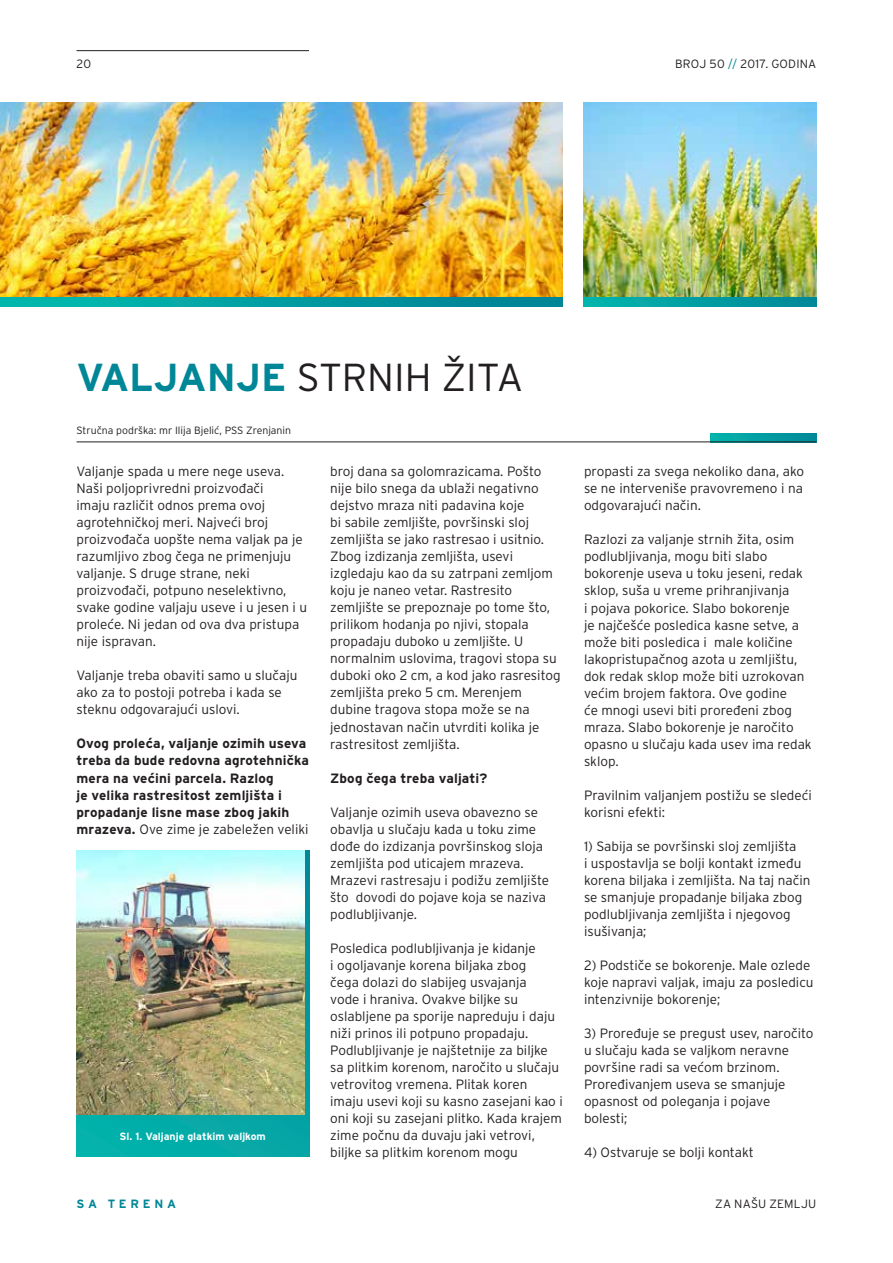
<style>
.page{position:relative;width:893px;height:1263px;background:#fff}
.page>*{position:absolute;margin:0;border:0;box-sizing:border-box;transform-origin:0 0}
.t1{font:300 39px "Interstate Yu";color:#231f20}
.t2{font:300 13.5px/17px "Interstate Yu";color:#231f20}
.t3{font:700 13.5px/17px "Interstate Yu";letter-spacing:.01em;color:#231f20}
.t4{font:300 12px "Interstate Yu";letter-spacing:.02em;color:#231f20}
.t5{font:700 12px "Interstate Yu";letter-spacing:.31em;color:#008797}
.t6{font:300 10.5px "Interstate Yu";color:#231f20}
.t7{font:700 10.5px "Interstate Yu";color:#fff}
.s1{color:#008797}
.s2{font-weight:700;color:#008797}
.s3{font-weight:300}
</style>
<div class="page">
<hr style="left:77px;top:50px;width:232px;height:1px;background:#231f20">
<svg style="left:711px;top:434px;width:105px;height:7px"></svg>
<hr style="left:77px;top:441px;width:739px;height:1px;background:#231f20">
<img style="left:0;top:102px;width:563px;height:196px">
<img style="left:584px;top:102px;width:232px;height:196px">
<svg style="left:584px;top:298px;width:232px;height:8px;background:#019da2"></svg>
<svg style="left:0;top:298px;width:563px;height:8px;background:#009da1"></svg>
<svg style="left:77px;top:850px;width:232px;height:307px;background:#06a8a5"></svg>
<img style="left:77px;top:850px;width:228px;height:264px">
<p class="t4" style="left:77px;top:57px;width:16px">20</p>
<p class="t4" style="left:675px;top:57px;width:143px">BROJ 50 <span class="s1">//</span> 2017. GODINA</p>
<h1 class="t1" style="left:77px;top:356px;width:448px"><span class="s2">VALJANJE</span> STRNIH ŽITA</h1>
<p class="t6" style="left:77px;top:424px;width:216px">Stručna podrška: mr Ilija Bjelić, PSS Zrenjanin</p>
<p class="t2" style="left:77px;top:463px;width:232px">Valjanje spada u mere nege useva.<br>Naši poljoprivredni proizvođači<br>imaju različit odnos prema ovoj agrotehničkoj meri. Najveći broj proizvođača uopšte nema valjak pa je razumljivo zbog čega ne primenjuju valjanje. S druge strane, neki proizvođači, potpuno neselektivno, svake godine valjaju useve i u jesen i u proleće. Ni jedan od ova dva pristupa nije ispravan.</p>
<p class="t2" style="left:77px;top:667px;width:223px">Valjanje treba obaviti samo u slučaju ako za to postoji potreba i kada se steknu odgovarajući uslovi.</p>
<p class="t3" style="left:77px;top:735px;width:234px">Ovog proleća, valjanje ozimih useva treba da bude redovna agrotehnička mera na većini parcela. Razlog<br>je velika rastresitost zemljišta i propadanje lisne mase zbog jakih mrazeva. <span class="s3">Ove zime je zabeležen veliki</span></p>
<p class="t7" style="left:120px;top:1130px;width:148px">Sl. 1. Valjanje glatkim valjkom</p>
<p class="t2" style="left:330px;top:463px;width:232px">broj dana sa golomrazicama. Pošto nije bilo snega da ublaži negativno dejstvo mraza niti padavina koje<br>bi sabile zemljište, površinski sloj zemljišta se jako rastresao i usitnio.<br>Zbog izdizanja zemljišta, usevi izgledaju kao da su zatrpani zemljom koju je naneo vetar. Rastresito zemljište se prepoznaje po tome što, prilikom hodanja po njivi, stopala propadaju duboko u zemljište. U normalnim uslovima, tragovi stopa su duboki oko 2 cm, a kod jako rasresitog zemljišta preko 5 cm. Merenjem dubine tragova stopa može se na jednostavan način utvrditi kolika je rastresitost zemljišta.</p>
<p class="t3" style="left:330px;top:769px;width:159px">Zbog čega treba valjati?</p>
<p class="t2" style="left:330px;top:803px;width:220px">Valjanje ozimih useva obavezno se obavlja u slučaju kada u toku zime dođe do izdizanja površinskog sloja zemljišta pod uticajem mrazeva.<br>Mrazevi rastresaju i podižu zemljište što dovodi do pojave koja se naziva podlubljivanje.</p>
<p class="t2" style="left:330px;top:939px;width:234px">Posledica podlubljivanja je kidanje<br>i ogoljavanje korena biljaka zbog<br>čega dolazi do slabijeg usvajanja<br>vode i hraniva. Ovakve biljke su oslabljene pa sporije napreduju i daju niži prinos ili potpuno propadaju.<br>Podlubljivanje je najštetnije za biljke sa plitkim korenom, naročito u slučaju vetrovitog vremena. Plitak koren imaju usevi koji su kasno zasejani kao i oni koji su zasejani plitko. Kada krajem zime počnu da duvaju jaki vetrovi, biljke sa plitkim korenom mogu</p>
<p class="t2" style="left:584px;top:463px;width:222px;text-align:justify">propasti za svega nekoliko dana, ako se ne interveniše pravovremeno i na odgovarajući način.</p>
<p class="t2" style="left:584px;top:531px;width:229px">Razlozi za valjanje strnih žita, osim podlubljivanja, mogu biti slabo bokorenje useva u toku jeseni, redak sklop, suša u vreme prihranjivanja<br>i pojava pokorice. Slabo bokorenje<br>je najčešće posledica kasne setve, a može biti posledica i male količine lakopristupačnog azota u zemljištu, dok redak sklop može biti uzrokovan većim brojem faktora. Ove godine<br>će mnogi usevi biti proređeni zbog mraza. Slabo bokorenje je naročito opasno u slučaju kada usev ima redak sklop.</p>
<p class="t2" style="left:584px;top:786px;width:229px">Pravilnim valjanjem postižu se sledeći korisni efekti:</p>
<p class="t2" style="left:584px;top:837px;width:228px">1) Sabija se površinski sloj zemljišta<br>i uspostavlja se bolji kontakt između korena biljaka i zemljišta. Na taj način se smanjuje propadanje biljaka zbog podlubljivanja zemljišta i njegovog isušivanja;</p>
<p class="t2" style="left:584px;top:956px;width:231px">2) Podstiče se bokorenje. Male ozlede koje napravi valjak, imaju za posledicu intenzivnije bokorenje;</p>
<p class="t2" style="left:584px;top:1024px;width:231px">3) Proređuje se pregust usev, naročito u slučaju kada se valjkom neravne površine radi sa većom brzinom.<br>Proređivanjem useva se smanjuje opasnost od poleganja i pojave bolesti;</p>
<p class="t2" style="left:584px;top:1143px;width:171px">4) Ostvaruje se bolji kontakt</p>
<p class="t5" style="left:77px;top:1197px;width:101px">SA TERENA</p>
<p class="t4" style="left:715px;top:1197px;width:103px">ZA NAŠU ZEMLJU</p>
</div>
